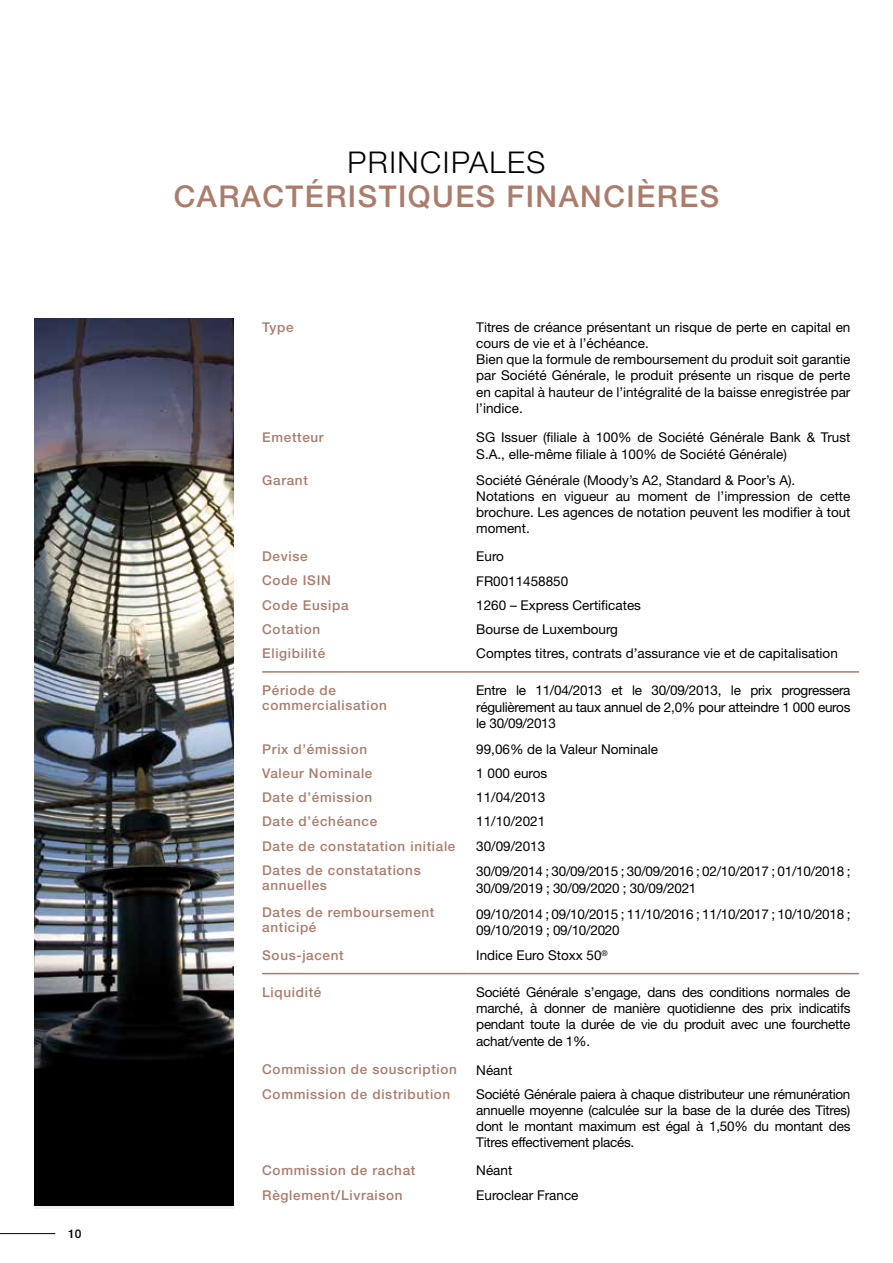
<style>
.page{position:relative;width:893px;height:1263px;background:#fff}
.page>*{position:absolute;margin:0;border:0;box-sizing:border-box;transform-origin:0 0}
.t1{font:500 30px "Helvetica Neue";letter-spacing:.05em;color:#ab7c6c}
.t2{font:300 30px "Helvetica Neue";letter-spacing:.05em;color:#000}
.t3{font:13.5px/16.2px "Helvetica Neue";color:#000}
.t4{font:500 13.5px/15px "Helvetica Neue";letter-spacing:.05em;color:#ab7c6c}
.t5{font:13.5px/16.2px "Helvetica Neue";letter-spacing:-.02em;color:#000}
.t6{font:500 12px "Helvetica Neue";color:#000}
</style>
<div class="page">
<hr style="left:0;top:1233px;width:55px;height:1px;background:#000">
<hr style="left:262px;top:671px;width:206px;height:2px;background:#ab7c6c">
<hr style="left:468px;top:671px;width:391px;height:2px;background:#ab7c6c">
<hr style="left:262px;top:973px;width:206px;height:1px;background:#ab7c6c">
<hr style="left:468px;top:973px;width:391px;height:1px;background:#ab7c6c">
<img style="left:34px;top:319px;width:200px;height:887px">
<p class="t6" style="left:68px;top:1226px;width:15px">10</p>
<h1 class="t2" style="left:348px;top:143px;width:199px">PRINCIPALES</h1>
<h1 class="t1" style="left:174px;top:178px;width:547px">CARACTÉRISTIQUES FINANCIÈRES</h1>
<p class="t4" style="left:262px;top:319px;width:33px">Type</p>
<p class="t3" style="left:476px;top:319px;width:376px">Titres de créance présentant un risque de perte en capital en cours de vie et à l’échéance.<br>Bien que la formule de remboursement du produit soit garantie par Société Générale, le produit présente un risque de perte en capital à hauteur de l’intégralité de la baisse enregistrée par l’indice.</p>
<p class="t4" style="left:262px;top:430px;width:63px">Emetteur</p>
<p class="t3" style="left:476px;top:429px;width:376px">SG Issuer (filiale à 100% de Société Générale Bank &amp; Trust<br>S.A., elle-même filiale à 100% de Société Générale)</p>
<p class="t4" style="left:262px;top:472px;width:47px">Garant</p>
<p class="t3" style="left:476px;top:472px;width:376px">Société Générale (Moody’s A2, Standard &amp; Poor’s A).<br>Notations en vigueur au moment de l’impression de cette brochure. Les agences de notation peuvent les modifier à tout moment.</p>
<p class="t4" style="left:262px;top:549px;width:47px">Devise</p>
<p class="t3" style="left:476px;top:548px;width:29px">Euro</p>
<p class="t4" style="left:262px;top:573px;width:68px">Code ISIN</p>
<p class="t3" style="left:476px;top:572px;width:94px">FR0011458850</p>
<p class="t4" style="left:262px;top:597px;width:88px">Code Eusipa</p>
<p class="t3" style="left:476px;top:597px;width:166px">1260 – Express Certificates</p>
<p class="t4" style="left:262px;top:621px;width:59px">Cotation</p>
<p class="t3" style="left:476px;top:621px;width:143px">Bourse de Luxembourg</p>
<p class="t4" style="left:262px;top:646px;width:65px">Eligibilité</p>
<p class="t3" style="left:476px;top:645px;width:363px">Comptes titres, contrats d’assurance vie et de capitalisation</p>
<p class="t4" style="left:262px;top:683px;width:126px">Période de commercialisation</p>
<p class="t3" style="left:476px;top:682px;width:376px;text-align:justify">Entre le 11/04/2013 et le 30/09/2013, le prix progressera régulièrement au taux annuel de 2,0% pour atteindre 1 000 euros le 30/09/2013</p>
<p class="t4" style="left:262px;top:741px;width:106px">Prix d’émission</p>
<p class="t3" style="left:476px;top:741px;width:183px">99,06% de la Valeur Nominale</p>
<p class="t4" style="left:262px;top:765px;width:112px">Valeur Nominale</p>
<p class="t3" style="left:476px;top:765px;width:73px">1 000 euros</p>
<p class="t4" style="left:262px;top:790px;width:111px">Date d’émission</p>
<p class="t3" style="left:476px;top:789px;width:71px">11/04/2013</p>
<p class="t4" style="left:262px;top:814px;width:116px">Date d’échéance</p>
<p class="t3" style="left:476px;top:813px;width:71px">11/10/2021</p>
<p class="t4" style="left:262px;top:838px;width:195px">Date de constatation initiale</p>
<p class="t3" style="left:476px;top:838px;width:71px">30/09/2013</p>
<p class="t4" style="left:262px;top:862px;width:160px">Dates de constatations annuelles</p>
<p class="t5" style="left:476px;top:863px;width:376px">30/09/2014 ; 30/09/2015 ; 30/09/2016 ; 02/10/2017 ; 01/10/2018 ;<br>30/09/2019 ; 30/09/2020 ; 30/09/2021</p>
<p class="t4" style="left:262px;top:905px;width:174px">Dates de remboursement anticipé</p>
<p class="t5" style="left:476px;top:906px;width:376px">09/10/2014 ; 09/10/2015 ; 11/10/2016 ; 11/10/2017 ; 10/10/2018 ;<br>09/10/2019 ; 09/10/2020</p>
<p class="t4" style="left:262px;top:947px;width:83px">Sous-jacent</p>
<p class="t3" style="left:476px;top:947px;width:133px">Indice Euro Stoxx 50<sup>®</sup></p>
<p class="t4" style="left:262px;top:984px;width:61px">Liquidité</p>
<p class="t3" style="left:476px;top:984px;width:376px;text-align:justify">Société Générale s’engage, dans des conditions normales de marché, à donner de manière quotidienne des prix indicatifs pendant toute la durée de vie du produit avec une fourchette achat/vente de 1%.</p>
<p class="t4" style="left:262px;top:1062px;width:196px">Commission de souscription</p>
<p class="t3" style="left:476px;top:1061px;width:38px">Néant</p>
<p class="t4" style="left:262px;top:1086px;width:190px">Commission de distribution</p>
<p class="t3" style="left:476px;top:1086px;width:376px;text-align:justify">Société Générale paiera à chaque distributeur une rémunération annuelle moyenne (calculée sur la base de la durée des Titres) dont le montant maximum est égal à 1,50% du montant des Titres effectivement placés.</p>
<p class="t4" style="left:262px;top:1163px;width:155px">Commission de rachat</p>
<p class="t3" style="left:476px;top:1162px;width:38px">Néant</p>
<p class="t4" style="left:262px;top:1187px;width:142px">Règlement/Livraison</p>
<p class="t3" style="left:476px;top:1186px;width:104px">Euroclear France</p>
</div>
